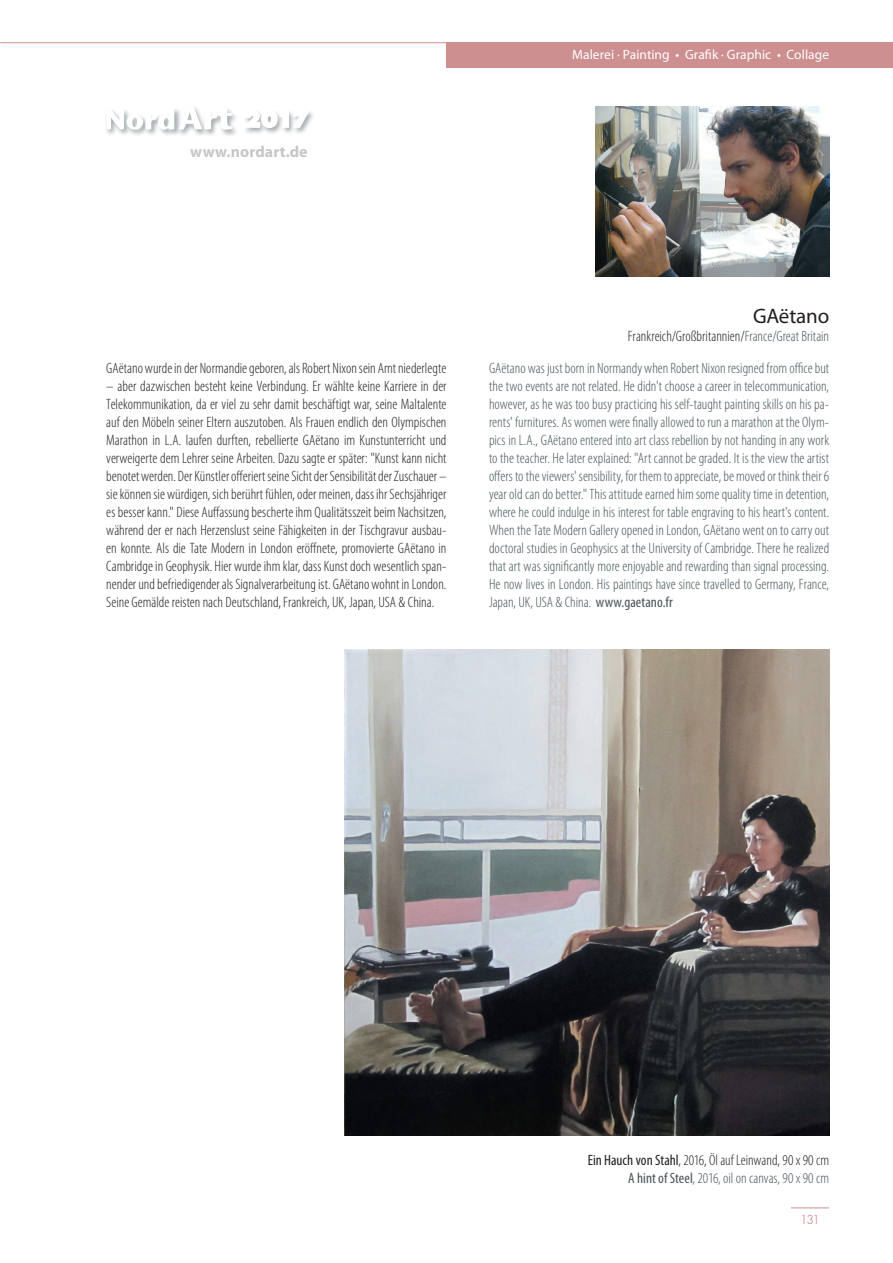
<style>
.page{position:relative;width:893px;height:1263px;background:#fff}
.page>*{position:absolute;margin:0;border:0;box-sizing:border-box;transform-origin:0 0}
.t1{font:21px "Myriad Pro";letter-spacing:-.005em;color:#231f20}
.t2{font:700 15.9px "Myriad Pro";letter-spacing:.005em;color:#c6c6c6}
.t3{font:300 condensed 15px/18px "Myriad Pro";color:#231f20;text-align:right}
.t4{font:300 condensed 15px/18px "Myriad Pro";color:#485459;text-align:justify}
.t5{font:13.5px "Myriad Pro";letter-spacing:.005em;color:#fff}
.t6{font:300 12px "Futura Std";color:#b66a70}
.s1{color:#485459}
.s2{font-weight:400}
.s3{font-weight:400;color:#485459}
</style>
<div class="page">
<div style="left:446px;top:43px;width:447px;height:25px;background:#ce8f91"></div>
<hr style="left:0;top:42px;width:447px;height:1px;background:#ce8f91">
<hr style="left:791px;top:1207px;width:38px;height:1px;background:#ce8f91">
<div style="left:105px;top:107px;width:77px;height:30px;background:#0b1a22;opacity:.75"></div>
<div style="left:177px;top:105px;width:62px;height:32px;background:#0b1a22;opacity:.75"></div>
<svg style="left:106px;top:106px;width:126px;height:24px"></svg>
<div style="left:242px;top:109px;width:74px;height:26px;background:#0b1a22;opacity:.75"></div>
<svg style="left:243px;top:111px;width:66px;height:17px"></svg>
<img style="left:596px;top:106px;width:233px;height:170px">
<img style="left:345px;top:650px;width:484px;height:486px">
<p class="t2" style="left:190px;top:142px;width:119px">www.nordart.de</p>
<p class="t5" style="left:572px;top:46px;width:258px">Malerei · Painting • Grafik · Graphic • Collage</p>
<p class="t3" style="left:106px;top:359px;width:342px">GAëtano wurde in der Normandie geboren, als Robert Nixon sein Amt niederlegte</p>
<p class="t3" style="left:106px;top:377px;width:342px;text-align:justify">– aber dazwischen besteht keine Verbindung. Er wählte keine Karriere in der Telekommunikation, da er viel zu sehr damit beschäftigt war, seine Maltalente auf den Möbeln seiner Eltern auszutoben. Als Frauen endlich den Olympischen Marathon in L.A. laufen durften, rebellierte GAëtano im Kunstunterricht und verweigerte dem Lehrer seine Arbeiten. Dazu sagte er später: "Kunst kann nicht benotet werden. Der Künstler offeriert seine Sicht der Sensibilität der Zuschauer – sie können sie würdigen, sich berührt fühlen, oder meinen, dass ihr Sechsjähriger es besser kann." Diese Auffassung bescherte ihm Qualitätsszeit beim Nachsitzen, während der er nach Herzenslust seine Fähigkeiten in der Tischgravur ausbau&shy;en konnte. Als die Tate Modern in London eröffnete, promovierte GAëtano in Cambridge in Geophysik. Hier wurde ihm klar, dass Kunst doch wesentlich span&shy;nender und befriedigender als Signalverarbeitung ist. GAëtano wohnt in London.<br>Seine Gemälde reisten nach Deutschland, Frankreich, UK, Japan, USA &amp; China.</p>
<h1 class="t1" style="left:753px;top:303px;width:78px">GAëtano</h1>
<p class="t3" style="left:628px;top:327px;width:203px">Frankreich/Großbritannien/<span class="s1">France/Great Britain</span></p>
<p class="t4" style="left:489px;top:359px;width:342px">GAëtano was just born in Normandy when Robert Nixon resigned from office but the two events are not related. He didn't choose a career in telecommunication, however, as he was too busy practicing his self-taught painting skills on his pa&shy;rents' furnitures. As women were finally allowed to run a marathon at the Olym&shy;pics in L.A., GAëtano entered into art class rebellion by not handing in any work to the teacher. He later explained: "Art cannot be graded. It is the view the artist offers to the viewers' sensibility, for them to appreciate, be moved or think their 6 year old can do better." This attitude earned him some quality time in detention, where he could indulge in his interest for table engraving to his heart's content.<br>When the Tate Modern Gallery opened in London, GAëtano went on to carry out doctoral studies in Geophysics at the University of Cambridge. There he realized that art was significantly more enjoyable and rewarding than signal processing.<br>He now lives in London. His paintings have since travelled to Germany, France, Japan, UK, USA &amp; China. <span class="s2">www.gaetano.fr</span></p>
<p class="t3" style="left:588px;top:1151px;width:243px"><span class="s2">Ein Hauch von Stahl</span>, 2016, Öl auf Leinwand, 90 x 90 cm<br><span class="s3">A hint of Steel</span><span class="s1">, 2016, oil on canvas, 90 x 90 cm</span></p>
<p class="t6" style="left:800px;top:1212px;width:21px">131</p>
</div>
